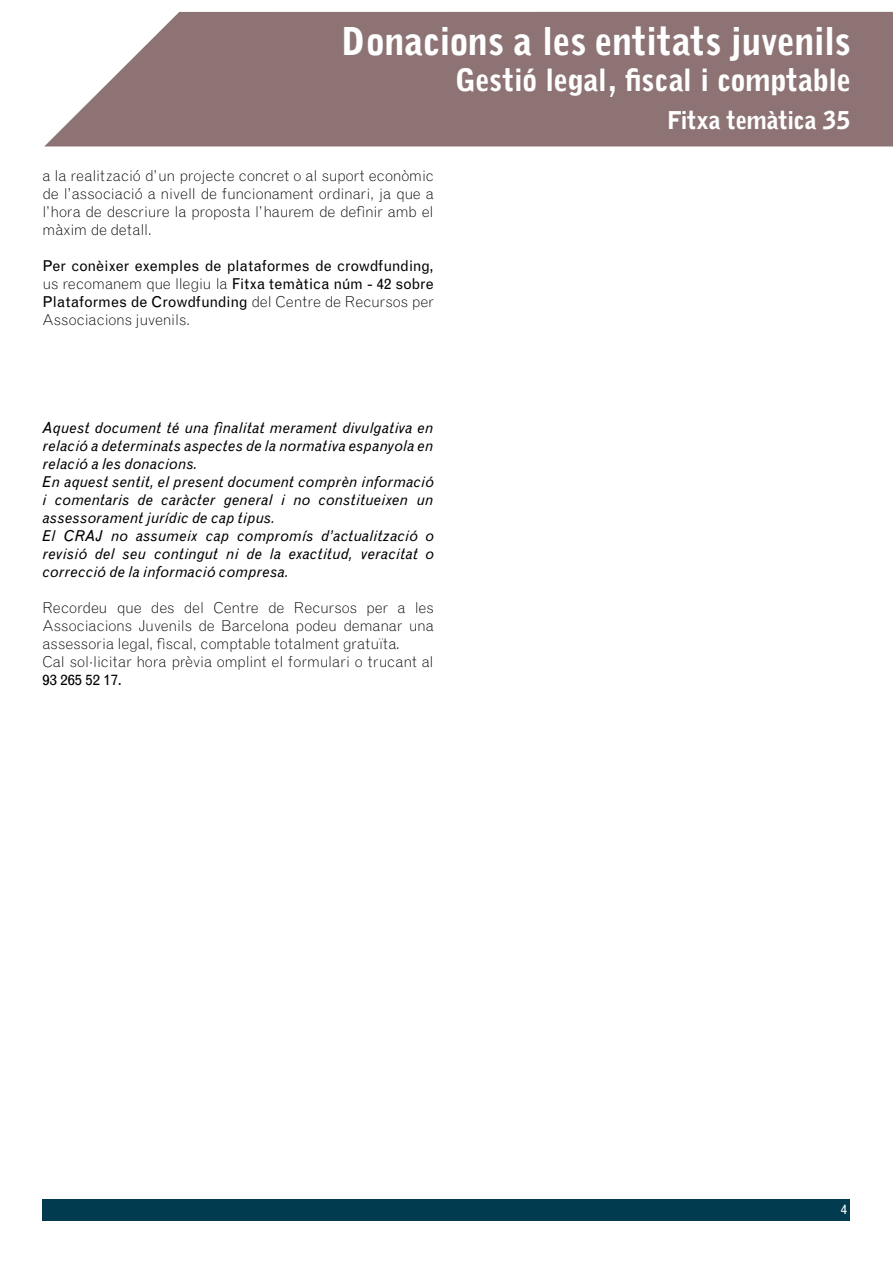
<style>
.page{position:relative;width:893px;height:1263px;background:#fff}
.page>*{position:absolute;margin:0;border:0;box-sizing:border-box;transform-origin:0 0}
.t1{font:900 37.5px "Grotesque MT Std";letter-spacing:-.02em;color:#fff}
.t2{font:900 30px "Grotesque MT Std";letter-spacing:-.02em;color:#fff}
.t3{font:900 24px "Grotesque MT Std";letter-spacing:-.03em;color:#fff}
.t4{font:italic 15px/18px "Grotesque MT Std";letter-spacing:.01em;color:#000}
.t5{font:300 15px/18px "Grotesque MT Std";letter-spacing:-.01em;color:#000;text-align:justify}
.t6{font:15px/18px "Grotesque MT Std";color:#000;text-align:justify}
.t7{font:13.5px "Grotesque MT Std";color:#fff}
.s1{font-weight:300}
</style>
<div class="page">
<div style="left:43px;top:1199px;width:807px;height:21px;background:#003b4f"></div>
<svg style="left:45px;top:12px;width:848px;height:134px;background:#977e7f"></svg>
<h1 class="t1" style="left:341px;top:19px;width:511px">Donacions a les entitats juvenils</h1>
<h2 class="t2" style="left:456px;top:62px;width:396px">Gestió legal, fiscal i comptable</h2>
<h3 class="t3" style="left:667px;top:105px;width:185px">Fitxa temàtica 35</h3>
<p class="t5" style="left:43px;top:167px;width:393px">a la realització d’un projecte concret o al suport econòmic de l’associació a nivell de funcionament ordinari, ja que a l’hora de descriure la proposta l’haurem de definir amb el màxim de detall.</p>
<p class="t6" style="left:43px;top:257px;width:393px">Per conèixer exemples de plataformes de crowdfunding, <span class="s1">us recomanem que llegiu la</span> Fitxa temàtica núm - 42 sobre Plataformes de Crowdfunding <span class="s1">del Centre de Recursos per Associacions juvenils.</span></p>
<p class="t4" style="left:43px;top:419px;width:393px">Aquest document té una finalitat merament divulgativa en relació a determinats aspectes de la normativa espanyola en relació a les donacions.<br>En aquest sentit, el present document comprèn informació i comentaris de caràcter general i no constitueixen un assessorament jurídic de cap tipus.<br>El CRAJ no assumeix cap compromís d’actualització o revisió del seu contingut ni de la exactitud, veracitat o correcció de la informació compresa.</p>
<p class="t5" style="left:43px;top:599px;width:393px;text-align:left">Recordeu que des del Centre de Recursos per a les Associacions Juvenils de Barcelona podeu demanar una assessoria legal, fiscal, comptable totalment gratuïta.<br>Cal sol·licitar hora prèvia omplint el formulari o trucant al</p>
<p class="t6" style="left:43px;top:671px;width:81px">93 265 52 17.</p>
<p class="t7" style="left:841px;top:1202px;width:8px">4</p>
</div>
